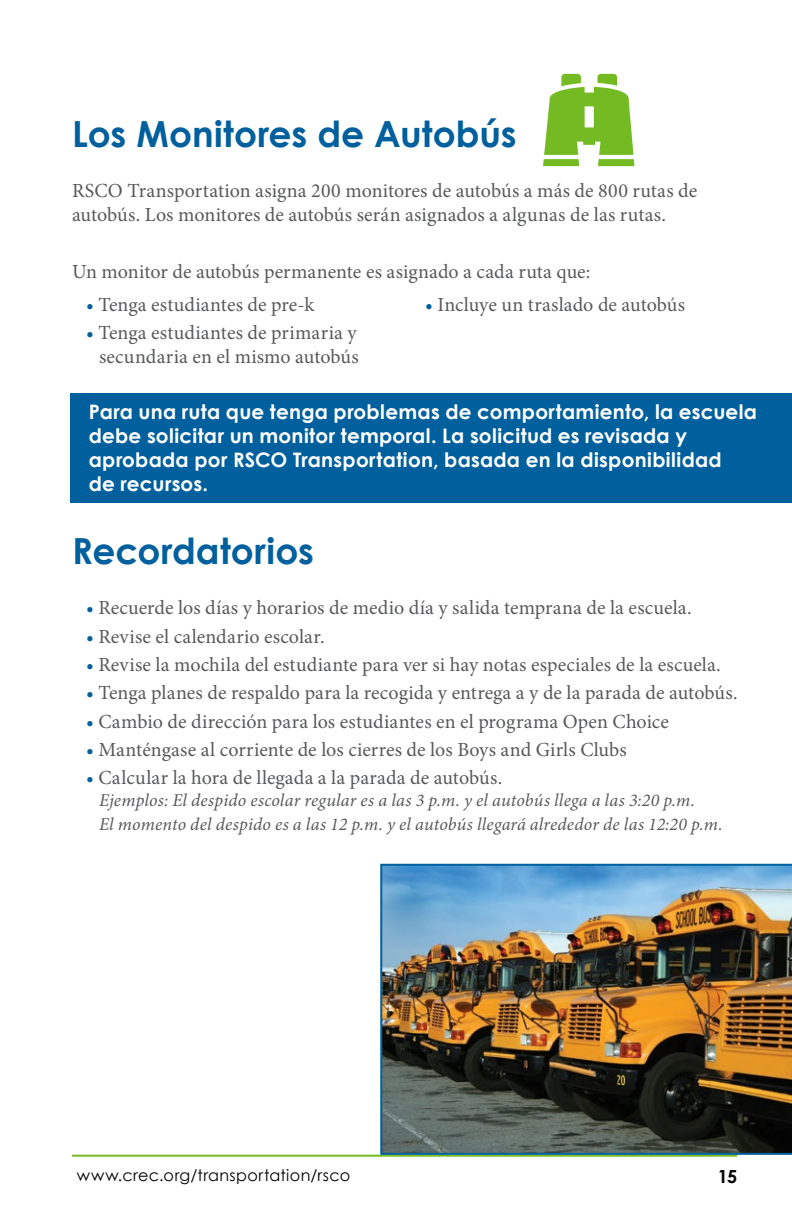
<style>
.page{position:relative;width:792px;height:1224px;background:#fff}
.page>*{position:absolute;margin:0;border:0;box-sizing:border-box;transform-origin:0 0}
.t1{font:700 36px "Century Gothic";color:#00609d}
.t2{font:20px/24px "Minion Pro";letter-spacing:.005em;color:#58595b}
.t3{font:700 20px/24px "Century Gothic";letter-spacing:.01em;color:#fff}
.t4{font:italic 18px/24px "Minion Pro";letter-spacing:.01em;color:#58595b}
.t5{font:700 18px "Century Gothic";color:#000}
.t6{font:16px "Century Gothic";letter-spacing:.025em;color:#000}
.s1{color:#00609d}
</style>
<div class="page">
<hr style="left:72px;top:1155px;width:665px;height:2px;background:#74bb23">
<div style="left:71px;top:393px;width:721px;height:110px;background:#00609d"></div>
<svg style="left:543px;top:74px;width:91px;height:92px"></svg>
<img style="left:380px;top:864px;width:412px;height:291px">
<h1 class="t1" style="left:72px;top:106px;width:446px">Los Monitores de Autobús</h1>
<p class="t2" style="left:72px;top:179px;width:627px">RSCO Transportation asigna 200 monitores de autobús a más de 800 rutas de autobús. Los monitores de autobús serán asignados a algunas de las rutas.</p>
<p class="t2" style="left:72px;top:259px;width:520px">Un monitor de autobús permanente es asignado a cada ruta que:</p>
<p class="t2" style="left:86px;top:292px;width:230px"><span class="s1">•</span> Tenga estudiantes de pre-k</p>
<p class="t2" style="left:86px;top:321px;width:274px;text-align:right"><span class="s1">•</span> Tenga estudiantes de primaria y secundaria en el mismo autobús</p>
<p class="t2" style="left:425px;top:292px;width:262px"><span class="s1">•</span> Incluye un traslado de autobús</p>
<p class="t3" style="left:89px;top:399px;width:670px">Para una ruta que tenga problemas de comportamiento, la escuela debe solicitar un monitor temporal. La solicitud es revisada y aprobada por RSCO Transportation, basada en la disponibilidad<br>de recursos.</p>
<h1 class="t1" style="left:72px;top:523px;width:243px">Recordatorios</h1>
<p class="t2" style="left:86px;top:596px;width:607px"><span class="s1">•</span> Recuerde los días y horarios de medio día y salida temprana de la escuela.</p>
<p class="t2" style="left:86px;top:624px;width:240px"><span class="s1">•</span> Revise el calendario escolar.</p>
<p class="t2" style="left:86px;top:653px;width:636px"><span class="s1">•</span> Revise la mochila del estudiante para ver si hay notas especiales de la escuela.</p>
<p class="t2" style="left:86px;top:681px;width:653px"><span class="s1">•</span> Tenga planes de respaldo para la recogida y entrega a y de la parada de autobús.</p>
<p class="t2" style="left:86px;top:709px;width:585px"><span class="s1">•</span> Cambio de dirección para los estudiantes en el programa Open Choice</p>
<p class="t2" style="left:86px;top:738px;width:542px"><span class="s1">•</span> Manténgase al corriente de los cierres de los Boys and Girls Clubs</p>
<p class="t2" style="left:86px;top:766px;width:418px"><span class="s1">•</span> Calcular la hora de llegada a la parada de autobús.</p>
<p class="t4" style="left:99px;top:788px;width:625px">Ejemplos: El despido escolar regular es a las 3 p.m. y el autobús llega a las 3:20 p.m.<br>El momento del despido es a las 12 p.m. y el autobús llegará alrededor de las 12:20 p.m.</p>
<p class="t6" style="left:77px;top:1164px;width:275px">www.crec.org/transportation/rsco</p>
<p class="t5" style="left:718px;top:1162px;width:21px">15</p>
</div>
